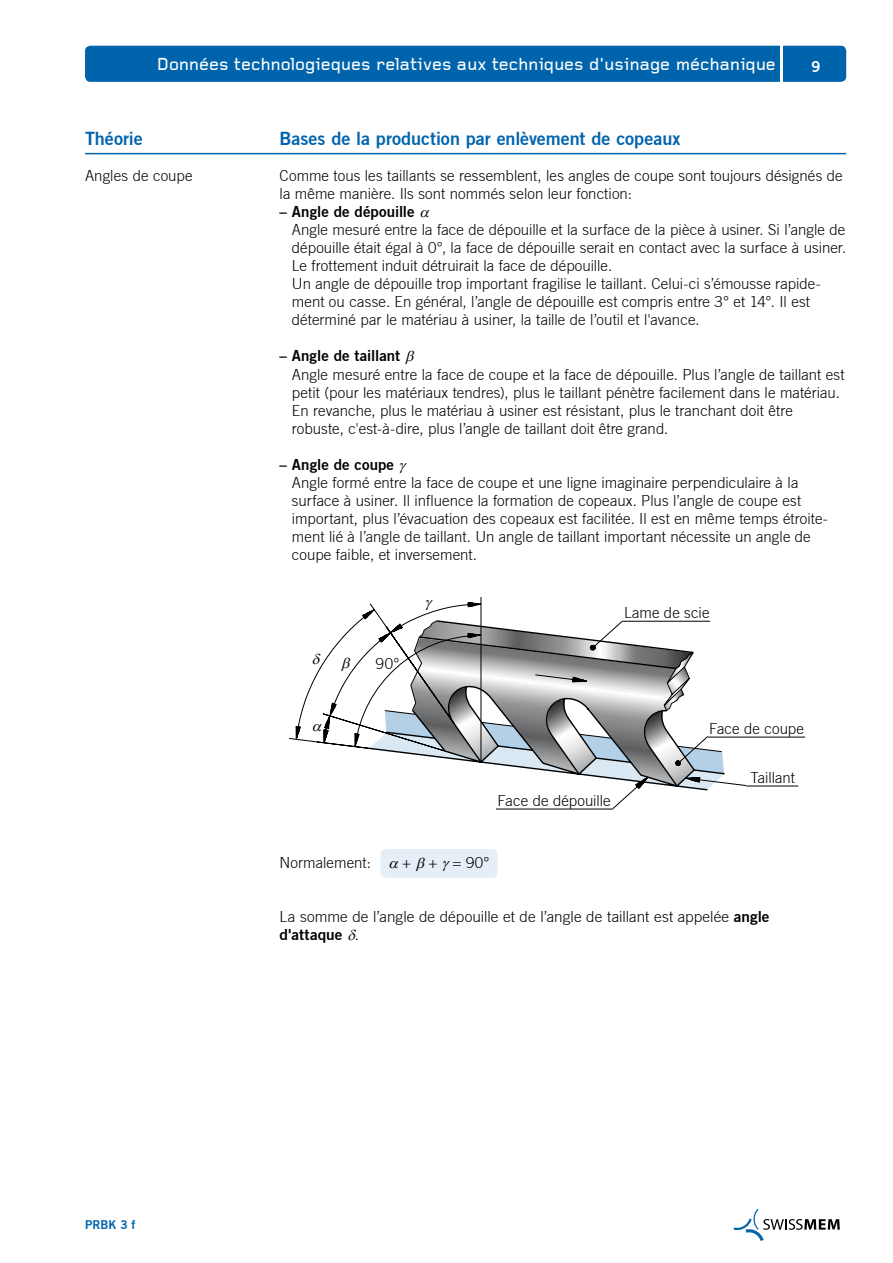
<style>
.page{position:relative;width:893px;height:1263px;background:#fff}
.page>*{position:absolute;margin:0;border:0;box-sizing:border-box;transform-origin:0 0}
.t1{font:500 18px "Foundry Gridnik";letter-spacing:-.005em;color:#fff}
.t2{font:18px "Trade Gothic Bold Two";color:#0064ad}
.t3{font:300 15px/18.1px "Trade Gothic";letter-spacing:.005em;color:#000}
.t4{font:15px "Trade Gothic Bold Two";letter-spacing:.005em;color:#000}
.t5{font:15px "Trade Gothic Bold Two";color:#fff}
.t6{font:12px "Trade Gothic Bold Two";color:#0064ad}
.s1{font-family:"Trade Gothic Bold Two";font-weight:400}
.s2{font-family:"Trade Gothic";font-weight:300}
</style>
<div class="page">
<div style="left:85px;top:46px;width:761px;height:36px;background:#0064ad;border-radius:5px"></div>
<hr style="left:85px;top:153px;width:761px;height:1px;background:#0064ad">
<svg style="left:733px;top:1209px;width:107px;height:32px"></svg>
<hr style="left:780px;top:36px;width:2px;height:54px;background:#fff">
<div style="left:381px;top:849px;width:116px;height:29px;background:#e6eff7;border-radius:5px"></div>
<svg style="left:359px;top:597px;width:387px;height:212px"></svg>
<hr style="left:708px;top:737px;width:97px;height:1px;background:#000">
<hr style="left:496px;top:809px;width:117px;height:1px;background:#000">
<hr style="left:746px;top:786px;width:52px;height:1px;background:#000">
<svg style="left:424px;top:600px;width:9px;height:10px"></svg>
<svg style="left:289px;top:621px;width:435px;height:169px"></svg>
<p class="t1" style="left:156px;top:54px;width:621px">Données technologieques relatives aux techniques d'usinage méchanique</p>
<p class="t5" style="left:811px;top:58px;width:11px">9</p>
<p class="t2" style="left:85px;top:127px;width:59px">Théorie</p>
<p class="t2" style="left:280px;top:127px;width:402px">Bases de la production par enlèvement de copeaux</p>
<p class="t3" style="left:85px;top:166px;width:109px">Angles de coupe</p>
<p class="t3" style="left:280px;top:166px;width:565px">Comme tous les taillants se ressemblent, les angles de coupe sont toujours désignés de la même manière. Ils sont nommés selon leur fonction:</p>
<p class="t4" style="left:280px;top:202px;width:137px">– Angle de dépouille</p>
<p class="t3" style="left:292px;top:220px;width:556px">Angle mesuré entre la face de dépouille et la surface de la pièce à usiner. Si l’angle de dépouille était égal à 0°, la face de dépouille serait en contact avec la surface à usiner.<br>Le frottement induit détruirait la face de dépouille.<br>Un angle de dépouille trop important fragilise le taillant. Celui-ci s’émousse rapide&shy;ment ou casse. En général, l’angle de dépouille est compris entre 3° et 14°. Il est déterminé par le matériau à usiner, la taille de l’outil et l'avance.</p>
<p class="t4" style="left:280px;top:347px;width:122px">– Angle de taillant</p>
<p class="t3" style="left:292px;top:365px;width:554px">Angle mesuré entre la face de coupe et la face de dépouille. Plus l’angle de taillant est petit (pour les matériaux tendres), plus le taillant pénètre facilement dans le matériau.<br>En revanche, plus le matériau à usiner est résistant, plus le tranchant doit être robuste, c'est-à-dire, plus l’angle de taillant doit être grand.</p>
<p class="t4" style="left:280px;top:455px;width:116px">– Angle de coupe</p>
<p class="t3" style="left:292px;top:473px;width:537px">Angle formé entre la face de coupe et une ligne imaginaire perpendiculaire à la surface à usiner. Il influence la formation de copeaux. Plus l’angle de coupe est important, plus l’évacuation des copeaux est facilitée. Il est en même temps étroite&shy;ment lié à l’angle de taillant. Un angle de taillant important nécessite un angle de coupe faible, et inversement.</p>
<p class="t3" style="left:376px;top:654px;width:25px">90°</p>
<p class="t3" style="left:624px;top:603px;width:87px">Lame de scie</p>
<p class="t3" style="left:498px;top:791px;width:115px">Face de dépouille</p>
<p class="t3" style="left:280px;top:853px;width:93px">Normalement:</p>
<p class="t3" style="left:402px;top:853px;width:89px">+ + = 90°</p>
<p class="t3" style="left:709px;top:719px;width:96px">Face de coupe</p>
<p class="t3" style="left:750px;top:768px;width:46px">Taillant</p>
<p class="t6" style="left:85px;top:1217px;width:52px">PRBK 3 f</p>
<p class="t3" style="left:280px;top:907px;width:491px">La somme de l’angle de dépouille et de l’angle de taillant est appelée <span class="s1">angle</span></p>
<p class="t4" style="left:280px;top:925px;width:81px">d'attaque <span class="s2">.</span></p>
</div>
